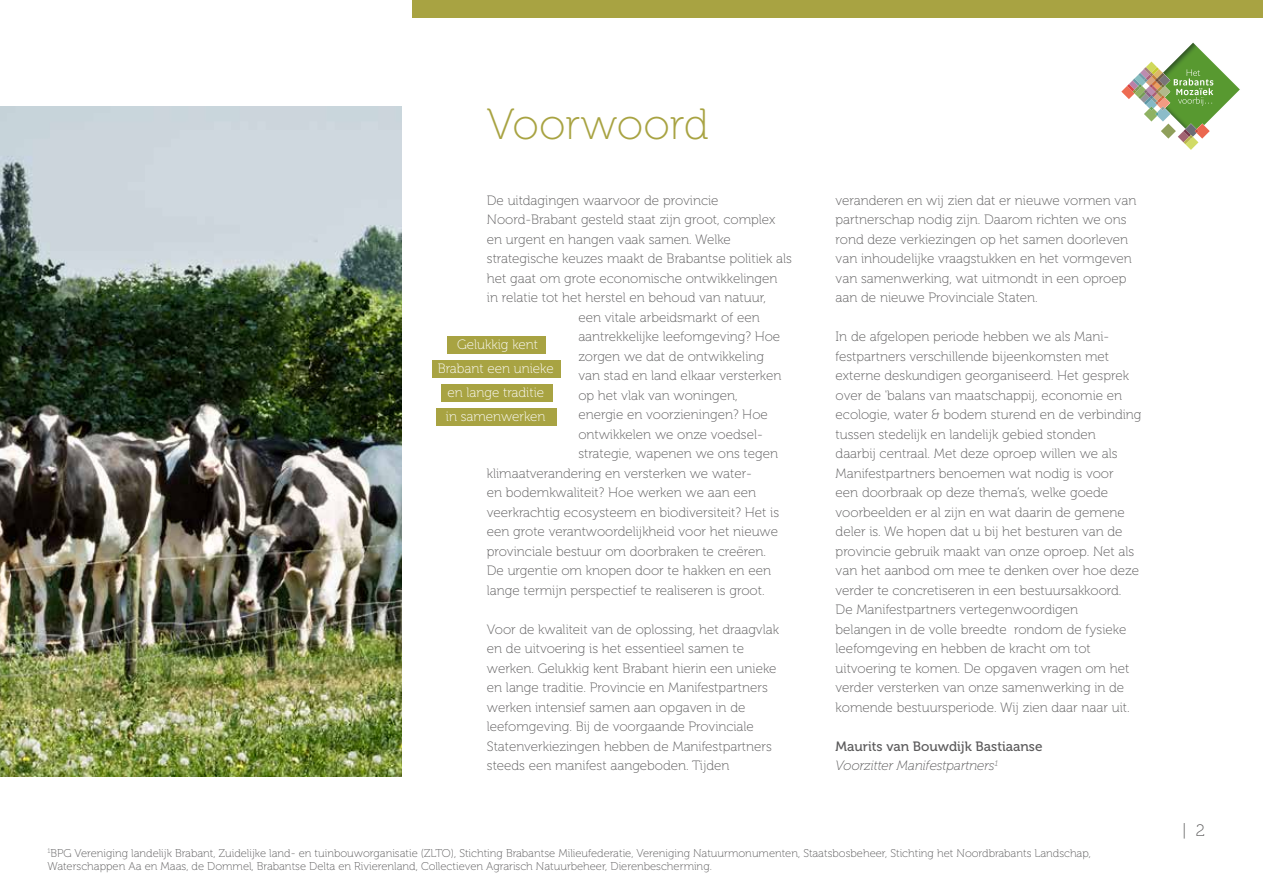
<style>
.page{position:relative;width:1263px;height:893px;background:#fff}
.page>*{position:absolute;margin:0;border:0;box-sizing:border-box;transform-origin:0 0}
.t1{font:43.65px "Museo 100";color:#a8a342}
.t2{font:16.5px "Museo 100";color:#5b5a5b}
.t3{font:13.5px/19.5px "Museo 100";color:#5b5a5b}
.t4{font:13.5px/24px "Museo 100";color:#fff;text-align:center}
.t5{font:13.5px "Museo 500";color:#5b5a5b}
.t6{font:italic 13.5px "Museo 100";color:#5b5a5b}
.t7{font:11.25px/13.5px "Museo 100";color:#5b5a5b}
</style>
<div class="page">
<div style="left:412px;top:0;width:851px;height:17px;background:#a8a342"></div>
<img style="left:0;top:106px;width:402px;height:670px">
<div style="left:448px;top:336px;width:98px;height:18px;background:#a8a342"></div>
<div style="left:432px;top:360px;width:129px;height:18px;background:#a8a342"></div>
<div style="left:441px;top:384px;width:112px;height:18px;background:#a8a342"></div>
<div style="left:437px;top:409px;width:120px;height:17px;background:#a8a342"></div>
<svg style="left:1121px;top:42px;width:119px;height:108px"></svg>
<h1 class="t1" style="left:487px;top:101px;width:223px">Voorwoord</h1>
<p class="t3" style="left:487px;top:191px;width:233px">De uitdagingen waarvoor de provincie</p>
<p class="t3" style="left:487px;top:210px;width:290px">Noord-Brabant gesteld staat zijn groot, complex</p>
<p class="t3" style="left:487px;top:230px;width:246px">en urgent en hangen vaak samen. Welke</p>
<p class="t3" style="left:487px;top:249px;width:307px">strategische keuzes maakt de Brabantse politiek als</p>
<p class="t3" style="left:487px;top:269px;width:292px">het gaat om grote economische ontwikkelingen</p>
<p class="t3" style="left:487px;top:288px;width:281px">in relatie tot het herstel en behoud van natuur,</p>
<p class="t3" style="left:578px;top:308px;width:183px">een vitale arbeidsmarkt of een</p>
<p class="t3" style="left:578px;top:327px;width:203px">aantrekkelijke leefomgeving? Hoe</p>
<p class="t3" style="left:578px;top:347px;width:187px">zorgen we dat de ontwikkeling</p>
<p class="t3" style="left:578px;top:366px;width:205px">van stad en land elkaar versterken</p>
<p class="t3" style="left:578px;top:386px;width:161px">op het vlak van woningen,</p>
<p class="t3" style="left:578px;top:405px;width:191px">energie en voorzieningen? Hoe</p>
<p class="t3" style="left:578px;top:425px;width:186px">ontwikkelen we onze voedsel-</p>
<p class="t3" style="left:578px;top:444px;width:201px">strategie, wapenen we ons tegen</p>
<p class="t3" style="left:487px;top:464px;width:266px">klimaatverandering en versterken we water-</p>
<p class="t3" style="left:487px;top:483px;width:271px">en bodemkwaliteit? Hoe werken we aan een</p>
<p class="t3" style="left:487px;top:503px;width:294px">veerkrachtig ecosysteem en biodiversiteit? Het is</p>
<p class="t3" style="left:487px;top:522px;width:293px">een grote verantwoordelijkheid voor het nieuwe</p>
<p class="t3" style="left:487px;top:542px;width:281px">provinciale bestuur om doorbraken te creëren.</p>
<p class="t3" style="left:487px;top:561px;width:286px">De urgentie om knopen door te hakken en een</p>
<p class="t3" style="left:487px;top:581px;width:279px">lange termijn perspectief te realiseren is groot.</p>
<p class="t3" style="left:487px;top:620px;width:294px">Voor de kwaliteit van de oplossing, het draagvlak en de uitvoering is het essentieel samen te werken. Gelukkig kent Brabant hierin een unieke en lange traditie. Provincie en Manifestpartners werken intensief samen aan opgaven in de leefomgeving. Bij de voorgaande Provinciale Statenverkiezingen hebben de Manifestpartners steeds een manifest aangeboden. Tijden</p>
<p class="t4" style="left:438px;top:333px;width:118px">Gelukkig kent<br>Brabant een unieke en lange traditie<br>in samenwerken</p>
<p class="t3" style="left:836px;top:191px;width:302px">veranderen en wij zien dat er nieuwe vormen van partnerschap nodig zijn. Daarom richten we ons rond deze verkiezingen op het samen doorleven van inhoudelijke vraagstukken en het vormgeven van samenwerking, wat uitmondt in een oproep aan de nieuwe Provinciale Staten.</p>
<p class="t3" style="left:836px;top:327px;width:307px">In de afgelopen periode hebben we als Mani&shy;festpartners verschillende bijeenkomsten met externe deskundigen georganiseerd. Het gesprek over de 'balans van maatschappij, economie en ecologie, water &amp; bodem sturend en de verbinding tussen stedelijk en landelijk gebied stonden<br>daarbij centraal. Met deze oproep willen we als Manifestpartners benoemen wat nodig is voor<br>een doorbraak op deze thema’s, welke goede voorbeelden er al zijn en wat daarin de gemene deler is. We hopen dat u bij het besturen van de provincie gebruik maakt van onze oproep. Net als van het aanbod om mee te denken over hoe deze verder te concretiseren in een bestuursakkoord.<br>De Manifestpartners vertegenwoordigen<br>belangen in de volle breedte rondom de fysieke leefomgeving en hebben de kracht om tot uitvoering te komen. De opgaven vragen om het verder versterken van onze samenwerking in de komende bestuursperiode. Wij zien daar naar uit.</p>
<p class="t5" style="left:836px;top:739px;width:208px">Maurits van Bouwdijk Bastiaanse</p>
<p class="t6" style="left:836px;top:758px;width:164px">Voorzitter Manifestpartners<sup>1</sup></p>
<p class="t7" style="left:47px;top:847px;width:1045px"><sup>1</sup>BPG Vereniging landelijk Brabant, Zuidelijke land- en tuinbouworganisatie (ZLTO), Stichting Brabantse Milieufederatie, Vereniging Natuurmonumenten, Staatsbosbeheer, Stichting het Noordbrabants Landschap,<br>Waterschappen Aa en Maas, de Dommel, Brabantse Delta en Rivierenland, Collectieven Agrarisch Natuurbeheer, Dierenbescherming.</p>
<p class="t2" style="left:1182px;top:822px;width:24px">| 2</p>
</div>
